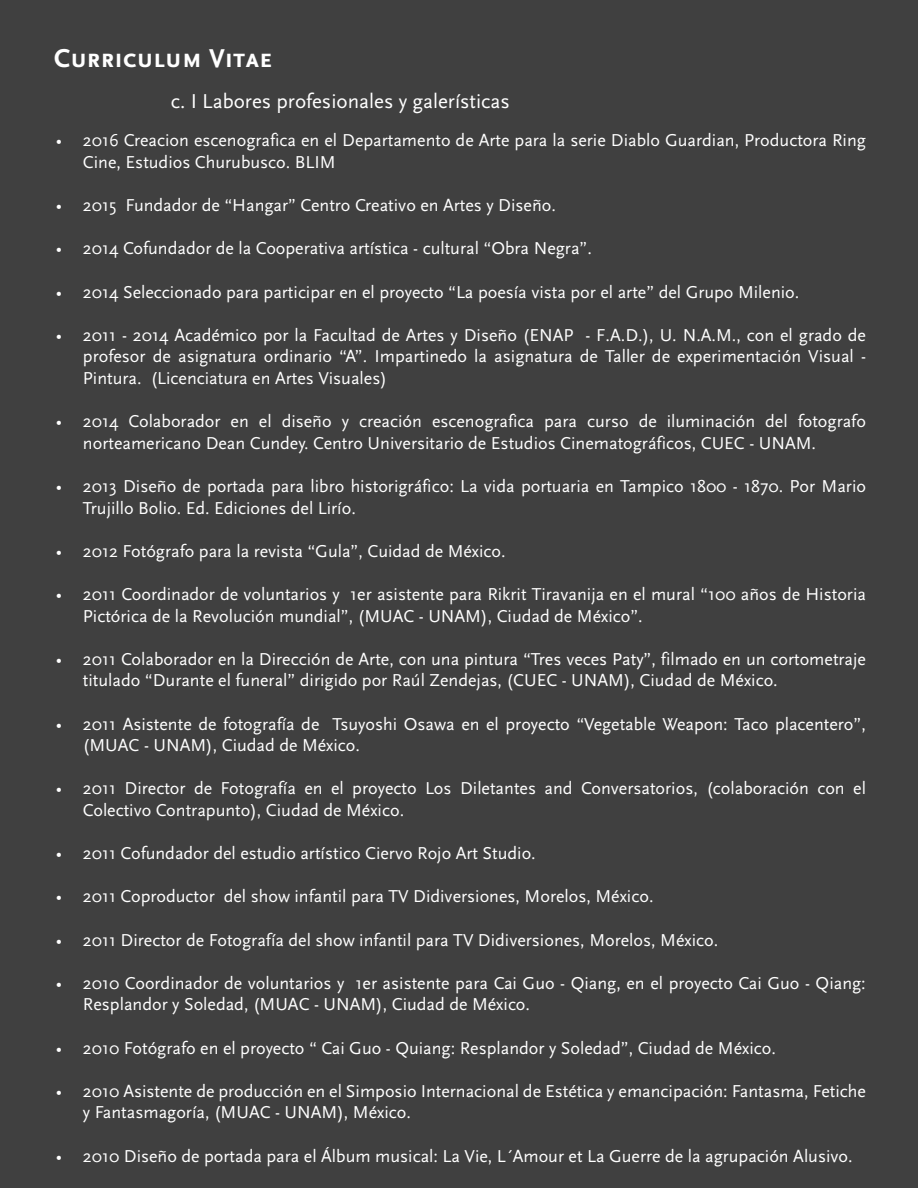
<style>
.page{position:relative;width:918px;height:1188px;background:#404040}
.page>*{position:absolute;margin:0;border:0;box-sizing:border-box;transform-origin:0 0}
.t1{font:700 27px "Scala Sans Caps";color:#fff}
.t2{font:21px "Scala Sans";color:#fff}
.t3{font:18px/21.6px "Scala Sans";color:#fff}
</style>
<div class="page">
<h1 class="t1" style="left:54px;top:43px;width:220px">Curriculum Vitae</h1>
<p class="t2" style="left:171px;top:89px;width:341px">c. I Labores profesionales y galerísticas</p>
<p class="t3" style="left:83px;top:130px;width:785px;text-indent:-27px">• 2016 Creacion escenografica en el Departamento de Arte para la serie Diablo Guardian, Productora Ring<br>Cine, Estudios Churubusco. BLIM</p>
<p class="t3" style="left:56px;top:195px;width:502px">• 2015 Fundador de “Hangar” Centro Creativo en Artes y Diseño.</p>
<p class="t3" style="left:56px;top:238px;width:538px">• 2014 Cofundador de la Cooperativa artística - cultural “Obra Negra”.</p>
<p class="t3" style="left:56px;top:281px;width:745px">• 2014 Seleccionado para participar en el proyecto “La poesía vista por el arte” del Grupo Milenio.</p>
<p class="t3" style="left:83px;top:325px;width:785px;text-align:justify;text-indent:-27px">• 2011 - 2014 Académico por la Facultad de Artes y Diseño (ENAP - F.A.D.), U. N.A.M., con el grado de profesor de asignatura ordinario “A”. Impartinedo la asignatura de Taller de experimentación Visual - Pintura. (Licenciatura en Artes Visuales)</p>
<p class="t3" style="left:83px;top:411px;width:785px;text-indent:-27px">• 2014 Colaborador en el diseño y creación escenografica para curso de iluminación del fotografo norteamericano Dean Cundey. Centro Universitario de Estudios Cinematográficos, CUEC - UNAM.</p>
<p class="t3" style="left:83px;top:476px;width:785px;text-indent:-27px">• 2013 Diseño de portada para libro historigráfico: La vida portuaria en Tampico 1800 - 1870. Por Mario<br>Trujillo Bolio. Ed. Ediciones del Lirío.</p>
<p class="t3" style="left:56px;top:541px;width:451px">• 2012 Fotógrafo para la revista “Gula”, Cuidad de México.</p>
<p class="t3" style="left:83px;top:584px;width:785px;text-indent:-27px">• 2011 Coordinador de voluntarios y 1er asistente para Rikrit Tiravanija en el mural “100 años de Historia<br>Pictórica de la Revolución mundial”, (MUAC - UNAM), Ciudad de México”.</p>
<p class="t3" style="left:83px;top:649px;width:785px;text-indent:-27px">• 2011 Colaborador en la Dirección de Arte, con una pintura “Tres veces Paty”, filmado en un cortometraje titulado “Durante el funeral” dirigido por Raúl Zendejas, (CUEC - UNAM), Ciudad de México.</p>
<p class="t3" style="left:83px;top:713px;width:784px;text-indent:-27px">• 2011 Asistente de fotografía de Tsuyoshi Osawa en el proyecto “Vegetable Weapon: Taco placentero”, (MUAC - UNAM), Ciudad de México.</p>
<p class="t3" style="left:83px;top:778px;width:785px;text-indent:-27px">• 2011 Director de Fotografía en el proyecto Los Diletantes and Conversatorios, (colaboración con el<br>Colectivo Contrapunto), Ciudad de México.</p>
<p class="t3" style="left:56px;top:843px;width:481px">• 2011 Cofundador del estudio artístico Ciervo Rojo Art Studio.</p>
<p class="t3" style="left:56px;top:886px;width:599px">• 2011 Coproductor del show infantil para TV Didiversiones, Morelos, México.</p>
<p class="t3" style="left:56px;top:929px;width:664px">• 2011 Director de Fotografía del show infantil para TV Didiversiones, Morelos, México.</p>
<p class="t3" style="left:83px;top:973px;width:784px;text-indent:-27px">• 2010 Coordinador de voluntarios y 1er asistente para Cai Guo - Qiang, en el proyecto Cai Guo - Qiang:<br>Resplandor y Soledad, (MUAC - UNAM), Ciudad de México.</p>
<p class="t3" style="left:56px;top:1037px;width:721px">• 2010 Fotógrafo en el proyecto “ Cai Guo - Quiang: Resplandor y Soledad”, Ciudad de México.</p>
<p class="t3" style="left:83px;top:1081px;width:784px;text-indent:-27px">• 2010 Asistente de producción en el Simposio Internacional de Estética y emancipación: Fantasma, Fetiche y Fantasmagoría, (MUAC - UNAM), México.</p>
<p class="t3" style="left:56px;top:1145px;width:798px">• 2010 Diseño de portada para el Álbum musical: La Vie, L´Amour et La Guerre de la agrupación Alusivo.</p>
</div>
